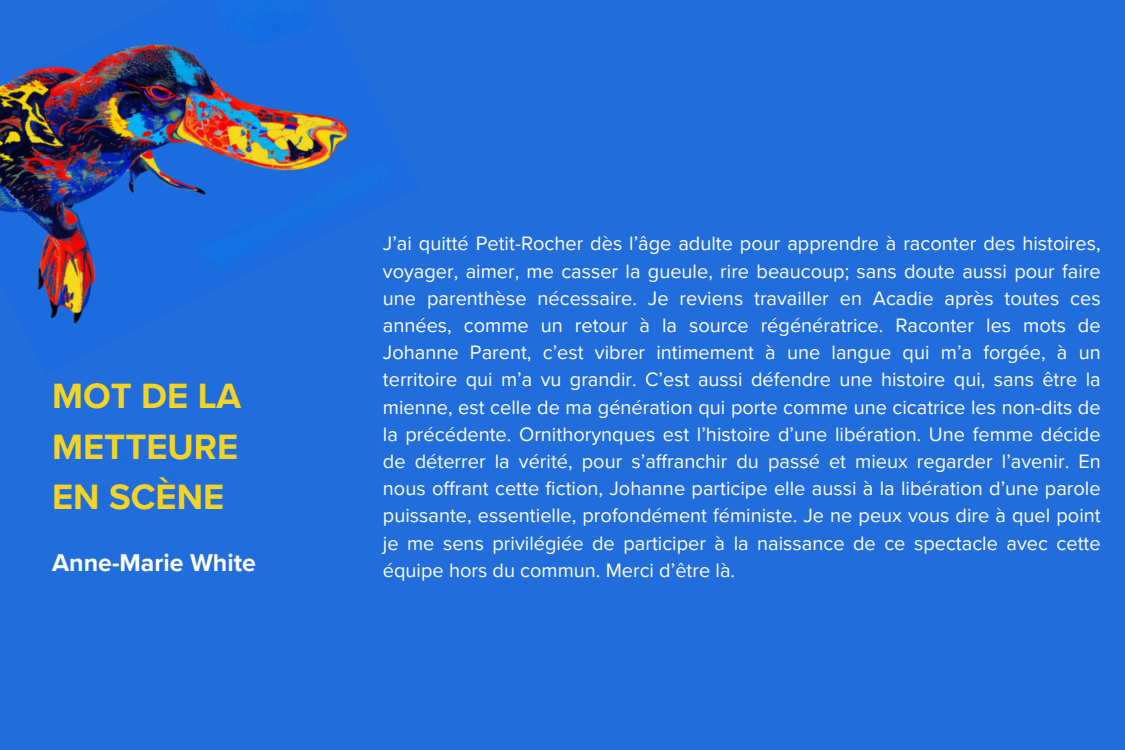
<style>
.page{position:relative;width:1125px;height:750px;background:#216ddc}
.page>*{position:absolute;margin:0;border:0;box-sizing:border-box;transform-origin:0 0}
.t1{font:700 36.25px/50.6px "Proxima Nova";color:#f3d426;text-align:justify}
.t2{font:700 25px "Proxima Nova";color:#fff}
.t3{font:20px/27.2px "Proxima Nova";color:#fff;text-align:justify}
</style>
<div class="page">
<img style="left:0;top:0;width:393px;height:324px">
<h1 class="t3" style="left:383px;top:231px;width:719px">J’ai quitté Petit-Rocher dès l’âge adulte pour apprendre à raconter des histoires, voyager, aimer, me casser la gueule, rire beaucoup; sans doute aussi pour faire une parenthèse nécessaire. Je reviens travailler en Acadie après toutes ces années, comme un retour à la source régénératrice. Raconter les mots de Johanne Parent, c’est vibrer intimement à une langue qui m’a forgée, à un territoire qui m’a vu grandir. C’est aussi défendre une histoire qui, sans être la mienne, est celle de ma génération qui porte comme une cicatrice les non-dits de la précédente. Ornithorynques est l’histoire d’une libération. Une femme décide de déterrer la vérité, pour s’affranchir du passé et mieux regarder l’avenir. En nous offrant cette fiction, Johanne participe elle aussi à la libération d’une parole puissante, essentielle, profondément féministe. Je ne peux vous dire à quel point je me sens privilégiée de participer à la naissance de ce spectacle avec cette</h1>
<p class="t1" style="left:52px;top:371px;width:191px">MOT DE LA METTEURE EN SCÈNE</p>
<h2 class="t2" style="left:52px;top:548px;width:205px">Anne-Marie White</h2>
<h1 class="t3" style="left:383px;top:557px;width:354px">équipe hors du commun. Merci d’être là.</h1>
</div>
